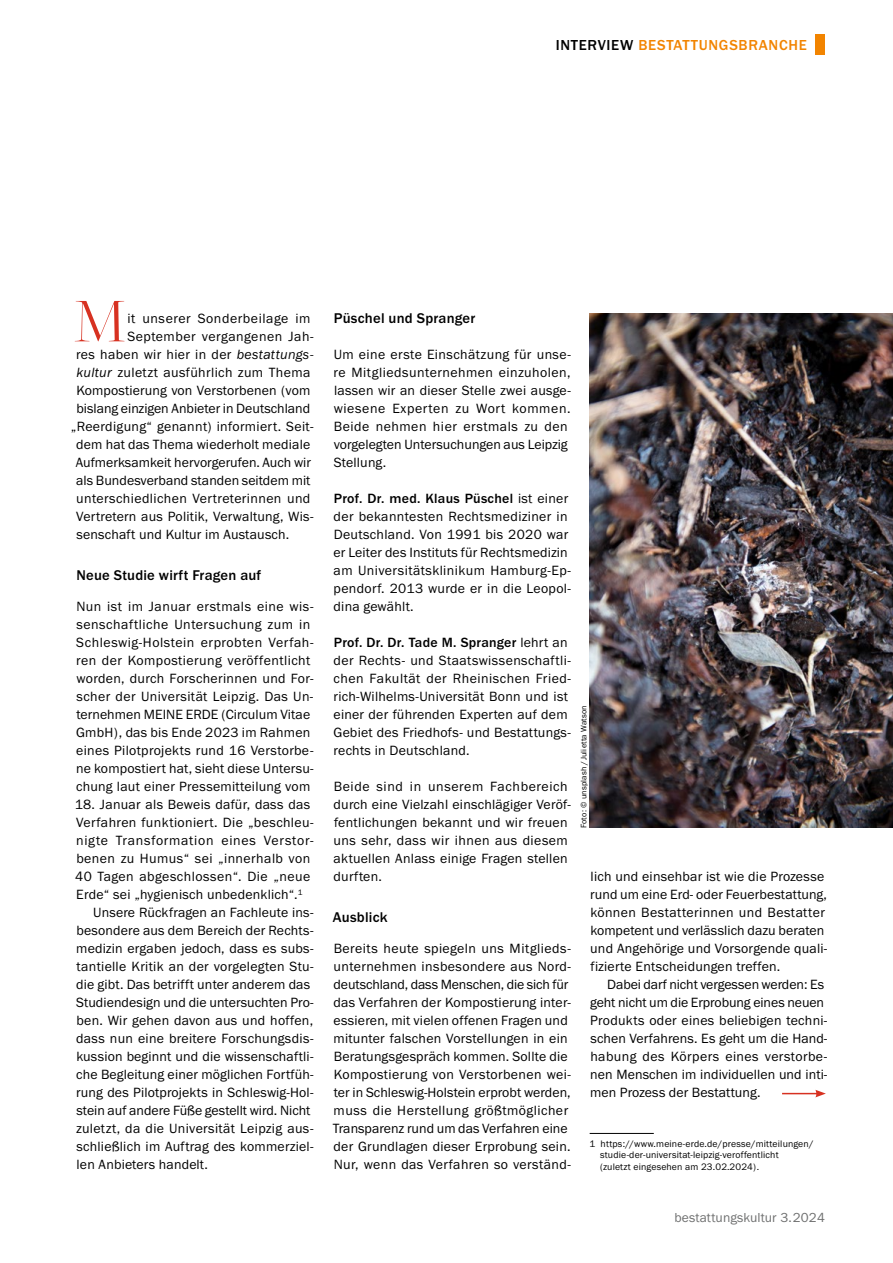
<style>
.page{position:relative;width:893px;height:1263px;background:#fff}
.page>*{position:absolute;margin:0;border:0;box-sizing:border-box;transform-origin:0 0}
.t1{font:300 64.65px "Freight Big Pro";color:#d73121}
.t2{font:500 15px "Franklin Gothic URW";letter-spacing:.045em;color:#f28400}
.t3{font:500 14.7px "Franklin Gothic URW";letter-spacing:.015em;color:#000}
.t4{font:13.8px/18px "Franklin Gothic URW Boo";letter-spacing:.015em;color:#000}
.t5{font:13.8px "Franklin Gothic URW Boo";letter-spacing:.035em;color:#000}
.t6{font:500 13.8px "Franklin Gothic URW";letter-spacing:.02em;color:#000}
.t7{font:13.8px "Franklin Gothic URW Boo";letter-spacing:.055em;color:#000}
.t8{font:13.8px "Franklin Gothic URW Boo";letter-spacing:.04em;color:#000}
.t9{font:13.5px "Franklin Gothic URW Boo";letter-spacing:.01em;color:#6f7070}
.t10{font:9.75px/11.2px "Franklin Gothic URW Boo";letter-spacing:.015em;color:#000}
.t11{font:8.25px "Franklin Gothic URW Boo";letter-spacing:.015em;color:#000}
.s1{color:#000}
.s2{font-family:"Franklin Gothic URW Boo Ita"}
.s3{font-family:"Franklin Gothic URW Boo";font-weight:400}
</style>
<div class="page">
<img style="left:590px;top:313px;width:303px;height:514px">
<hr style="left:0;top:485px;width:1px;height:778px;background:#573430">
<div style="left:816px;top:34px;width:9px;height:21px;background:#f28400"></div>
<hr style="left:782px;top:1093px;width:36px;height:1px;background:#d73121">
<svg style="left:815px;top:1090px;width:11px;height:7px"></svg>
<hr style="left:590px;top:1133px;width:64px;height:1px;background:#000">
<p class="t2" style="left:556px;top:35px;width:252px"><span class="s1">INTERVIEW</span> BESTATTUNGSBRANCHE</p>
<h1 class="t1" style="left:73px;top:279px;width:54px">M</h1>
<p class="t8" style="left:128px;top:310px;width:184px">it unserer Sonderbeilage im</p>
<p class="t5" style="left:127px;top:328px;width:188px">September vergangenen Jah-</p>
<p class="t4" style="left:76px;top:345px;width:239px">res haben wir hier in der <span class="s2">bestattungs-</span></p>
<p class="t4" style="left:76px;top:363px;width:235px"><span class="s2">kultur</span> zuletzt ausführlich zum Thema</p>
<p class="t4" style="left:76px;top:381px;width:235px">Kompostierung von Verstorbenen (vom</p>
<p class="t4" style="left:76px;top:399px;width:235px">bislang einzigen Anbieter in Deutschland</p>
<p class="t4" style="left:71px;top:417px;width:244px">„Reerdigung“ genannt) informiert. Seit-</p>
<p class="t4" style="left:76px;top:435px;width:236px">dem hat das Thema wiederholt mediale</p>
<p class="t4" style="left:76px;top:453px;width:237px">Aufmerksamkeit hervorgerufen. Auch wir</p>
<p class="t4" style="left:76px;top:471px;width:236px">als Bundesverband standen seitdem mit</p>
<p class="t4" style="left:76px;top:489px;width:236px">unterschiedlichen Vertreterinnen und</p>
<p class="t4" style="left:76px;top:507px;width:239px">Vertretern aus Politik, Verwaltung, Wis-</p>
<p class="t4" style="left:77px;top:525px;width:214px">senschaft und Kultur im Austausch.</p>
<p class="t3" style="left:76px;top:566px;width:186px">Neue Studie wirft Fragen auf</p>
<p class="t4" style="left:76px;top:597px;width:239px">Nun ist im Januar erstmals eine wis&shy;senschaftliche Untersuchung zum in Schleswig-Holstein erprobten Verfah&shy;ren der Kompostierung veröffentlicht worden, durch Forscherinnen und For&shy;scher der Universität Leipzig. Das Un&shy;ternehmen MEINE ERDE (Circulum Vitae GmbH), das bis Ende 2023 im Rahmen eines Pilotprojekts rund 16 Verstorbe&shy;ne kompostiert hat, sieht diese Untersu&shy;chung laut einer Pressemitteilung vom</p>
<p class="t4" style="left:75px;top:795px;width:237px">18. Januar als Beweis dafür, dass das</p>
<p class="t4" style="left:76px;top:813px;width:239px">Verfahren funktioniert. Die „beschleu-</p>
<p class="t7" style="left:76px;top:832px;width:239px">nigte Transformation eines Verstor-</p>
<p class="t5" style="left:76px;top:850px;width:235px">benen zu Humus“ sei „innerhalb von</p>
<p class="t5" style="left:75px;top:868px;width:237px">40 Tagen abgeschlossen“. Die „neue</p>
<p class="t4" style="left:76px;top:885px;width:228px">Erde“ sei „hygienisch unbedenklich“.<sup>1</sup></p>
<p class="t4" style="left:93px;top:903px;width:222px">Unsere Rückfragen an Fachleute ins-</p>
<p class="t4" style="left:76px;top:921px;width:239px">besondere aus dem Bereich der Rechts-</p>
<p class="t4" style="left:76px;top:939px;width:239px">medizin ergaben jedoch, dass es subs-</p>
<p class="t4" style="left:76px;top:957px;width:239px">tantielle Kritik an der vorgelegten Stu-</p>
<p class="t4" style="left:76px;top:975px;width:236px">die gibt. Das betrifft unter anderem das</p>
<p class="t4" style="left:76px;top:993px;width:239px">Studiendesign und die untersuchten Pro-</p>
<p class="t4" style="left:76px;top:1011px;width:238px">ben. Wir gehen davon aus und hoffen,</p>
<p class="t4" style="left:76px;top:1029px;width:239px">dass nun eine breitere Forschungsdis-</p>
<p class="t4" style="left:76px;top:1047px;width:239px">kussion beginnt und die wissenschaftli-</p>
<p class="t4" style="left:76px;top:1065px;width:239px">che Begleitung einer möglichen Fortfüh-</p>
<p class="t4" style="left:76px;top:1083px;width:239px">rung des Pilotprojekts in Schleswig-Hol-</p>
<p class="t4" style="left:77px;top:1101px;width:235px">stein auf andere Füße gestellt wird. Nicht</p>
<p class="t4" style="left:76px;top:1119px;width:239px">zuletzt, da die Universität Leipzig aus-</p>
<p class="t4" style="left:77px;top:1137px;width:238px">schließlich im Auftrag des kommerziel-</p>
<p class="t4" style="left:77px;top:1155px;width:133px">len Anbieters handelt.</p>
<p class="t3" style="left:334px;top:309px;width:143px">Püschel und Spranger</p>
<p class="t4" style="left:334px;top:345px;width:239px">Um eine erste Einschätzung für unse&shy;re Mitgliedsunternehmen einzuholen, lassen wir an dieser Stelle zwei ausge&shy;wiesene Experten zu Wort kommen.<br>Beide nehmen hier erstmals zu den vorgelegten Untersuchungen aus Leipzig Stellung.</p>
<p class="t6" style="left:334px;top:490px;width:236px">Prof. Dr. med. Klaus Püschel <span class="s3">ist einer</span></p>
<p class="t4" style="left:334px;top:507px;width:239px">der bekanntesten Rechtsmediziner in Deutschland. Von 1991 bis 2020 war er Leiter des Instituts für Rechtsmedizin am Universitätsklinikum Hamburg-Ep&shy;pendorf. 2013 wurde er in die Leopol&shy;dina gewählt.</p>
<p class="t6" style="left:334px;top:634px;width:235px">Prof. Dr. Dr. Tade M. Spranger <span class="s3">lehrt an</span></p>
<p class="t4" style="left:333px;top:651px;width:239px">der Rechts- und Staatswissenschaftli&shy;chen Fakultät der Rheinischen Fried&shy;rich-Wilhelms-Universität Bonn und ist einer der führenden Experten auf dem Gebiet des Friedhofs- und Bestattungs&shy;rechts in Deutschland.</p>
<p class="t4" style="left:334px;top:777px;width:239px">Beide sind in unserem Fachbereich durch eine Vielzahl einschlägiger Veröf&shy;fentlichungen bekannt und wir freuen uns sehr, dass wir ihnen aus diesem aktuellen Anlass einige Fragen stellen durften.</p>
<p class="t3" style="left:333px;top:908px;width:56px">Ausblick</p>
<p class="t4" style="left:333px;top:939px;width:240px">Bereits heute spiegeln uns Mitglieds&shy;unternehmen insbesondere aus Nord&shy;deutschland, dass Menschen, die sich für das Verfahren der Kompostierung inter&shy;essieren, mit vielen offenen Fragen und mitunter falschen Vorstellungen in ein Beratungsgespräch kommen. Sollte die Kompostierung von Verstorbenen wei&shy;ter in Schleswig-Holstein erprobt werden, muss die Herstellung größtmöglicher Transparenz rund um das Verfahren eine der Grundlagen dieser Erprobung sein.<br>Nur, wenn das Verfahren so verständ-</p>
<p class="t11" style="left:579px;top:828px;width:124px;rotate:-90deg">Foto: © unsplash /Julietta Watson</p>
<p class="t4" style="left:590px;top:867px;width:239px">lich und einsehbar ist wie die Prozesse rund um eine Erd- oder Feuerbestattung, können Bestatterinnen und Bestatter kompetent und verlässlich dazu beraten und Angehörige und Vorsorgende quali&shy;fizierte Entscheidungen treffen.</p>
<p class="t4" style="left:590px;top:975px;width:239px;text-indent:17px">Dabei darf nicht vergessen werden: Es geht nicht um die Erprobung eines neuen Produkts oder eines beliebigen techni&shy;schen Verfahrens. Es geht um die Hand&shy;habung des Körpers eines verstorbe&shy;nen Menschen im individuellen und inti&shy;men Prozess der Bestattung.</p>
<p class="t10" style="left:589px;top:1138px;width:7px">1</p>
<p class="t10" style="left:600px;top:1138px;width:215px">https://www.meine-erde.de/presse/mitteilungen/ studie-der-universitat-leipzig-veroffentlicht<br>(zuletzt eingesehen am 23.02.2024).</p>
<p class="t9" style="left:674px;top:1209px;width:152px">bestattungskultur 3.2024</p>
</div>
